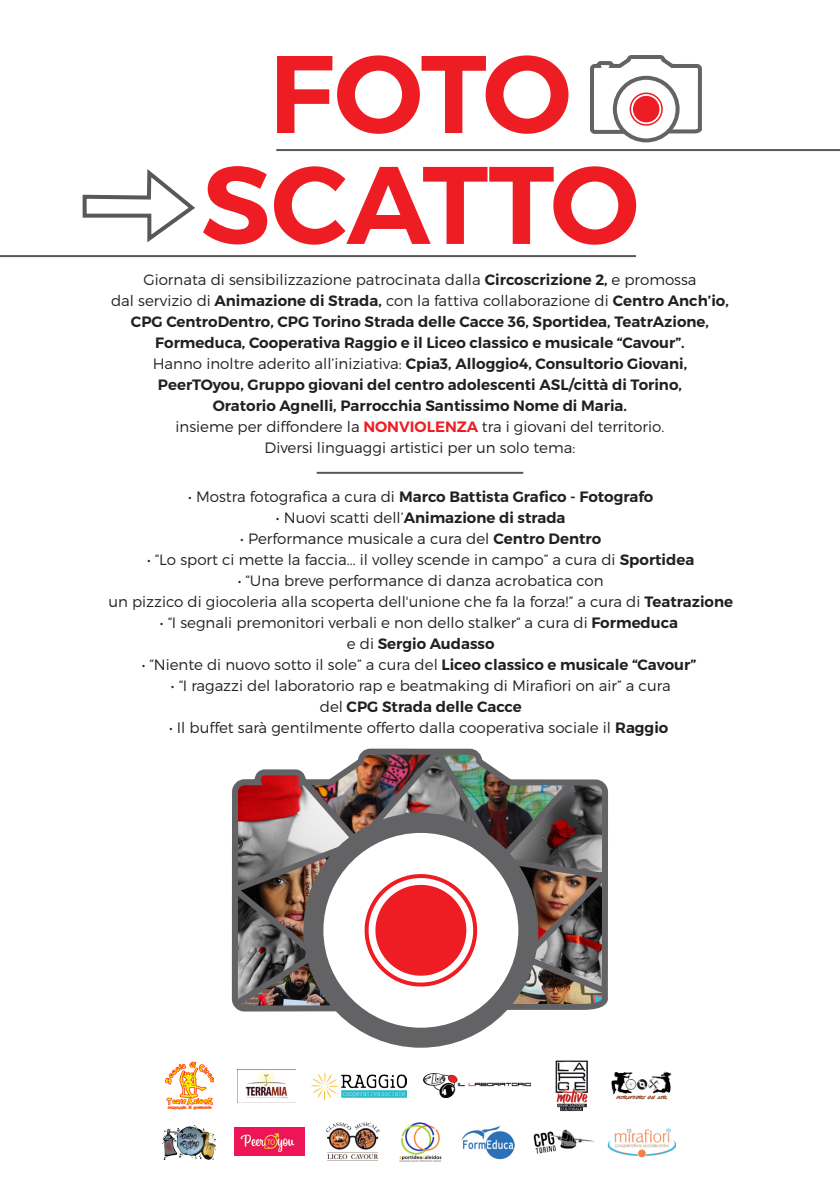
<style>
.page{position:relative;width:840px;height:1191px;background:#fff}
.page>*{position:absolute;margin:0;border:0;box-sizing:border-box;transform-origin:0 0}
.t1{font:600 110px "Montserrat";letter-spacing:-.015em;color:#ee1d23}
.t2{font:300 15px/21px "Montserrat";color:#231f20;text-align:center}
.t3{font:600 15px/21px "Montserrat";color:#231f20;text-align:center}
.s1{font-weight:300}
.s2{color:#ee1d23}
.s3{font-weight:600}
</style>
<div class="page">
<img style="left:533px;top:1129px;width:62px;height:25px">
<img style="left:234px;top:1128px;width:70px;height:27px">
<img style="left:162px;top:1125px;width:54px;height:34px">
<img style="left:399px;top:1122px;width:43px;height:39px">
<img style="left:461px;top:1126px;width:53px;height:34px">
<img style="left:607px;top:1128px;width:70px;height:30px">
<img style="left:165px;top:1061px;width:48px;height:48px">
<img style="left:238px;top:1069px;width:58px;height:30px">
<img style="left:311px;top:1072px;width:95px;height:28px">
<img style="left:423px;top:1073px;width:107px;height:24px">
<img style="left:555px;top:1060px;width:33px;height:51px">
<img style="left:611px;top:1071px;width:61px;height:29px">
<img style="left:327px;top:1122px;width:53px;height:37px">
<hr style="left:276px;top:149px;width:563px;height:2px;background:#57585a">
<hr style="left:0;top:255px;width:635px;height:2px;background:#57585a">
<hr style="left:316px;top:472px;width:207px;height:2px;background:#57585a">
<div style="left:612px;top:76px;width:67px;height:66px;border:4px solid #636366;border-radius:50%"></div>
<svg style="left:590px;top:55px;width:112px;height:81px"></svg>
<svg style="left:82px;top:169px;width:113px;height:74px"></svg>
<div style="left:303px;top:813px;width:235px;height:234px;border:20px solid #636366;border-radius:50%"></div>
<img style="left:231px;top:748px;width:377px;height:264px">
<h1 class="t1" style="left:268px;top:26px;width:304px">FOTO</h1>
<h1 class="t1" style="left:201px;top:137px;width:439px">SCATTO</h1>
<p class="t3" style="left:111px;top:269px;width:619px"><span class="s1">Giornata di sensibilizzazione patrocinata dalla</span> Circoscrizione 2, <span class="s1">e promossa<br>dal servizio di</span> Animazione di Strada, <span class="s1">con la fattiva collaborazione di</span> Centro Anch’io, CPG CentroDentro, CPG Torino Strada delle Cacce 36, Sportidea, TeatrAzione, Formeduca, Cooperativa Raggio e il Liceo classico e musicale “Cavour”.<br><span class="s1">Hanno inoltre aderito all’iniziativa:</span> Cpia3, Alloggio4, Consultorio Giovani, PeerTOyou, Gruppo giovani del centro adolescenti ASL/città di Torino,<br>Oratorio Agnelli, Parrocchia Santissimo Nome di Maria.<br><span class="s1">insieme per diffondere la</span> <span class="s2">NONVIOLENZA</span> <span class="s1">tra i giovani del territorio.<br>Diversi linguaggi artistici per un solo tema:</span></p>
<p class="t2" style="left:188px;top:486px;width:466px">• Mostra fotografica a cura di <span class="s3">Marco Battista Grafico - Fotografo </span>∙ Nuovi scatti dell’<span class="s3">Animazione di strada<br></span>∙ Performance musicale a cura del <span class="s3">Centro Dentro</span></p>
<p class="t2" style="left:147px;top:549px;width:548px">• “Lo sport ci mette la faccia... il volley scende in campo” a cura di <span class="s3">Sportidea</span></p>
<p class="t2" style="left:108px;top:570px;width:625px">• “Una breve performance di danza acrobatica con<br>un pizzico di giocoleria alla scoperta dell'unione che fa la forza!” a cura di <span class="s3">Teatrazione</span></p>
<p class="t2" style="left:160px;top:612px;width:519px">• “I segnali premonitori verbali e non dello stalker“ a cura di <span class="s3">Formeduca </span>e di <span class="s3">Sergio Audasso</span></p>
<p class="t2" style="left:142px;top:654px;width:555px">• “Niente di nuovo sotto il sole” a cura del <span class="s3">Liceo classico e musicale “Cavour”</span></p>
<p class="t2" style="left:171px;top:675px;width:501px">• “I ragazzi del laboratorio rap e beatmaking di Mirafiori on air” a cura del <span class="s3">CPG Strada delle Cacce</span></p>
<p class="t2" style="left:169px;top:717px;width:500px">• Il buffet sarà gentilmente offerto dalla cooperativa sociale il <span class="s3">Raggio</span></p>
</div>
